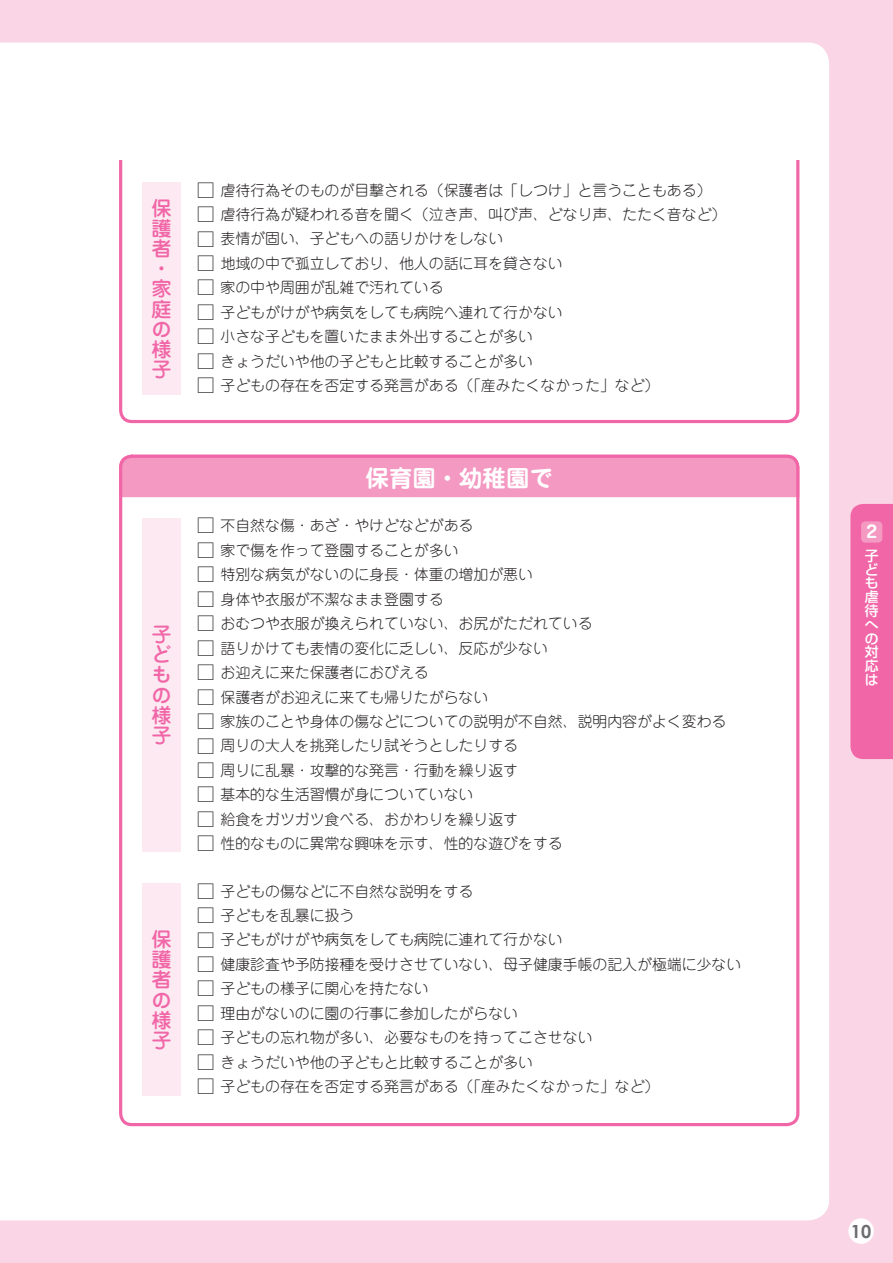
<style>
.page{position:relative;width:893px;height:1263px;background:#fad5e5}
.page>*{position:absolute;margin:0;border:0;box-sizing:border-box;transform-origin:0 0}
.t1{font:700 23.4px "Jun 501 Pro";color:#fff}
.t2{font:500 20.25px/20.2px "Jun 34 Pro";color:#f166a7;text-align:justify}
.t3{font:700 18px "Century Gothic";color:#6c6d70}
.t4{font:700 16.95px "Jun 501 Pro";color:#fff}
.t5{font:300 14.85px "Jun 101 Pro";color:#231f20}
.t6{font:500 13.8px/13.8px "Shin Go Pro";color:#fff;text-align:justify}
.s1{font-size:17.85px}
</style>
<div class="page">
<div style="left:0;top:43px;width:829px;height:1177px;background:#fff"></div>
<div style="left:850px;top:504px;width:43px;height:255px;background:#f166a7"></div>
<div style="left:848px;top:1218px;width:26px;height:26px;background:#fff;border-radius:50%"></div>
<div style="left:119px;top:455px;width:680px;height:42px;background:#f499c2"></div>
<div style="left:861px;top:521px;width:21px;height:22px;background:#f499c2;border-radius:4px"></div>
<div style="left:119px;top:455px;width:680px;height:671px;border:3px solid #f166a7;border-radius:11px"></div>
<div style="left:119px;top:147px;width:680px;height:276px;border:3px solid #f166a7;border-radius:11px"></div>
<div style="left:119px;top:134px;width:680px;height:25px;background:#fff"></div>
<div style="left:142px;top:518px;width:39px;height:333px;background:#fce9f1"></div>
<div style="left:142px;top:883px;width:39px;height:213px;background:#fce9f1"></div>
<div style="left:142px;top:182px;width:39px;height:213px;background:#fce9f1"></div>
<h2 class="t2" style="left:151px;top:196px;width:21px;text-align:left">保護者・家庭の様子</h2>
<p class="t5" style="left:197px;top:178px;width:516px"><span class="s1">□</span> 虐待行為そのものが目撃される（保護者は「しつけ」と言うこともある）</p>
<p class="t5" style="left:197px;top:203px;width:531px"><span class="s1">□</span> 虐待行為が疑われる音を聞く（泣き声、叫び声、どなり声、たたく音など）</p>
<p class="t5" style="left:197px;top:227px;width:308px"><span class="s1">□</span> 表情が固い、子どもへの語りかけをしない</p>
<p class="t5" style="left:197px;top:251px;width:368px"><span class="s1">□</span> 地域の中で孤立しており、他人の話に耳を貸さない</p>
<p class="t5" style="left:197px;top:276px;width:249px"><span class="s1">□</span> 家の中や周囲が乱雑で汚れている</p>
<p class="t5" style="left:197px;top:300px;width:368px"><span class="s1">□</span> 子どもがけがや病気をしても病院へ連れて行かない</p>
<p class="t5" style="left:197px;top:325px;width:338px"><span class="s1">□</span> 小さな子どもを置いたまま外出することが多い</p>
<p class="t5" style="left:197px;top:349px;width:338px"><span class="s1">□</span> きょうだいや他の子どもと比較することが多い</p>
<p class="t5" style="left:197px;top:374px;width:464px"><span class="s1">□</span> 子どもの存在を否定する発言がある（「産みたくなかった」など）</p>
<h2 class="t2" style="left:151px;top:622px;width:21px">子どもの様子</h2>
<h2 class="t2" style="left:151px;top:927px;width:21px">保護者の様子</h2>
<h1 class="t1" style="left:366px;top:459px;width:189px">保育園・幼稚園で</h1>
<p class="t5" style="left:197px;top:514px;width:278px"><span class="s1">□</span> 不自然な傷・あざ・やけどなどがある</p>
<p class="t5" style="left:197px;top:538px;width:263px"><span class="s1">□</span> 家で傷を作って登園することが多い</p>
<p class="t5" style="left:197px;top:563px;width:338px"><span class="s1">□</span> 特別な病気がないのに身長・体重の増加が悪い</p>
<p class="t5" style="left:197px;top:587px;width:249px"><span class="s1">□</span> 身体や衣服が不潔なまま登園する</p>
<p class="t5" style="left:197px;top:612px;width:397px"><span class="s1">□</span> おむつや衣服が換えられていない、お尻がただれている</p>
<p class="t5" style="left:197px;top:636px;width:353px"><span class="s1">□</span> 語りかけても表情の変化に乏しい、反応が少ない</p>
<p class="t5" style="left:197px;top:661px;width:234px"><span class="s1">□</span> お迎えに来た保護者におびえる</p>
<p class="t5" style="left:197px;top:685px;width:293px"><span class="s1">□</span> 保護者がお迎えに来ても帰りたがらない</p>
<p class="t5" style="left:197px;top:709px;width:531px"><span class="s1">□</span> 家族のことや身体の傷などについての説明が不自然、説明内容がよく変わる</p>
<p class="t5" style="left:197px;top:734px;width:323px"><span class="s1">□</span> 周りの大人を挑発したり試そうとしたりする</p>
<p class="t5" style="left:197px;top:758px;width:323px"><span class="s1">□</span> 周りに乱暴・攻撃的な発言・行動を繰り返す</p>
<p class="t5" style="left:197px;top:783px;width:278px"><span class="s1">□</span> 基本的な生活習慣が身についていない</p>
<p class="t5" style="left:197px;top:807px;width:323px"><span class="s1">□</span> 給食をガツガツ食べる、おかわりを繰り返す</p>
<p class="t5" style="left:197px;top:832px;width:368px"><span class="s1">□</span> 性的なものに異常な興味を示す、性的な遊びをする</p>
<p class="t5" style="left:197px;top:879px;width:278px"><span class="s1">□</span> 子どもの傷などに不自然な説明をする</p>
<p class="t5" style="left:197px;top:904px;width:159px"><span class="s1">□</span> 子どもを乱暴に扱う</p>
<p class="t5" style="left:197px;top:928px;width:368px"><span class="s1">□</span> 子どもがけがや病気をしても病院に連れて行かない</p>
<p class="t5" style="left:197px;top:952px;width:546px"><span class="s1">□</span> 健康診査や予防接種を受けさせていない、母子健康手帳の記入が極端に少ない</p>
<p class="t5" style="left:197px;top:977px;width:234px"><span class="s1">□</span> 子どもの様子に関心を持たない</p>
<p class="t5" style="left:197px;top:1001px;width:323px"><span class="s1">□</span> 理由がないのに園の行事に参加したがらない</p>
<p class="t5" style="left:197px;top:1026px;width:397px"><span class="s1">□</span> 子どもの忘れ物が多い、必要なものを持ってこさせない</p>
<p class="t5" style="left:197px;top:1050px;width:338px"><span class="s1">□</span> きょうだいや他の子どもと比較することが多い</p>
<p class="t5" style="left:197px;top:1075px;width:464px"><span class="s1">□</span> 子どもの存在を否定する発言がある（「産みたくなかった」など）</p>
<p class="t4" style="left:866px;top:519px;width:12px">2</p>
<p class="t6" style="left:865px;top:547px;width:15px">子ども虐待への対応は</p>
<p class="t3" style="left:851px;top:1217px;width:22px">10</p>
</div>
